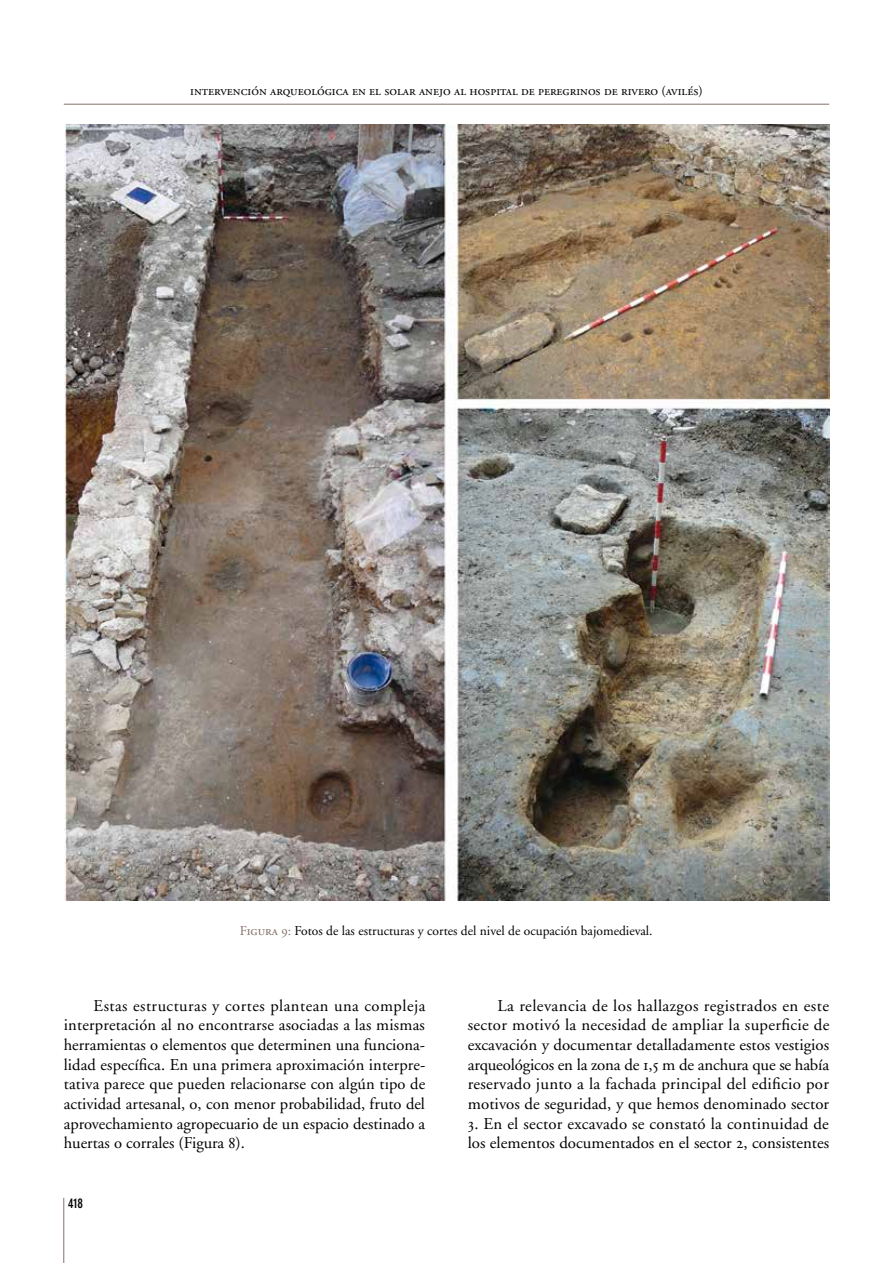
<style>
.page{position:relative;width:893px;height:1263px;background:#fff}
.page>*{position:absolute;margin:0;border:0;box-sizing:border-box;transform-origin:0 0}
.t1{font:16.5px/19.6px "Adobe Garamond";color:#000;text-align:justify}
.t2{font:13.5px "Adobe Garamond Regular SC";color:#000}
.t3{font:13.5px "Adobe Garamond";color:#000}
.t4{font:700 condensed 13.5px "DIN Neuzeit Grotesk";color:#000}
.s1{font-family:"Adobe Garamond Regular SC";color:#867069}
.s2{font-family:"Adobe Garamond Regular SC"}
</style>
<div class="page">
<hr style="left:64px;top:104px;width:765px;height:1px;background:#867069">
<hr style="left:63px;top:1198px;width:1px;height:65px;background:#867069">
<img style="left:64px;top:124px;width:766px;height:776px">
<p class="t2" style="left:190px;top:83px;width:514px">intervención arqueológica en el solar anejo al hospital de peregrinos de rivero (avilés)</p>
<p class="t3" style="left:240px;top:924px;width:414px"><span class="s1">Figura 9:</span> Fotos de las estructuras y cortes del nivel de ocupación bajomedieval.</p>
<p class="t1" style="left:64px;top:996px;width:363px;text-indent:30px">Estas estructuras y cortes plantean una compleja interpretación al no encontrarse asociadas a las mismas herramientas o elementos que determinen una funciona&shy;lidad específica. En una primera aproximación interpre&shy;tativa parece que pueden relacionarse con algún tipo de actividad artesanal, o, con menor probabilidad, fruto del aprovechamiento agropecuario de un espacio destinado a huertas o corrales (Figura <span class="s2">8</span>).</p>
<p class="t4" style="left:68px;top:1195px;width:17px">418</p>
<p class="t1" style="left:468px;top:996px;width:363px;text-indent:30px">La relevancia de los hallazgos registrados en este sector motivó la necesidad de ampliar la superficie de excavación y documentar detalladamente estos vestigios arqueológicos en la zona de <span class="s2">1</span>,<span class="s2">5</span> m de anchura que se había reservado junto a la fachada principal del edificio por motivos de seguridad, y que hemos denominado sector</p>
<p class="t1" style="left:468px;top:1114px;width:363px"><span class="s2">3</span>. En el sector excavado se constató la continuidad de los elementos documentados en el sector <span class="s2">2</span>, consistentes</p>
</div>
